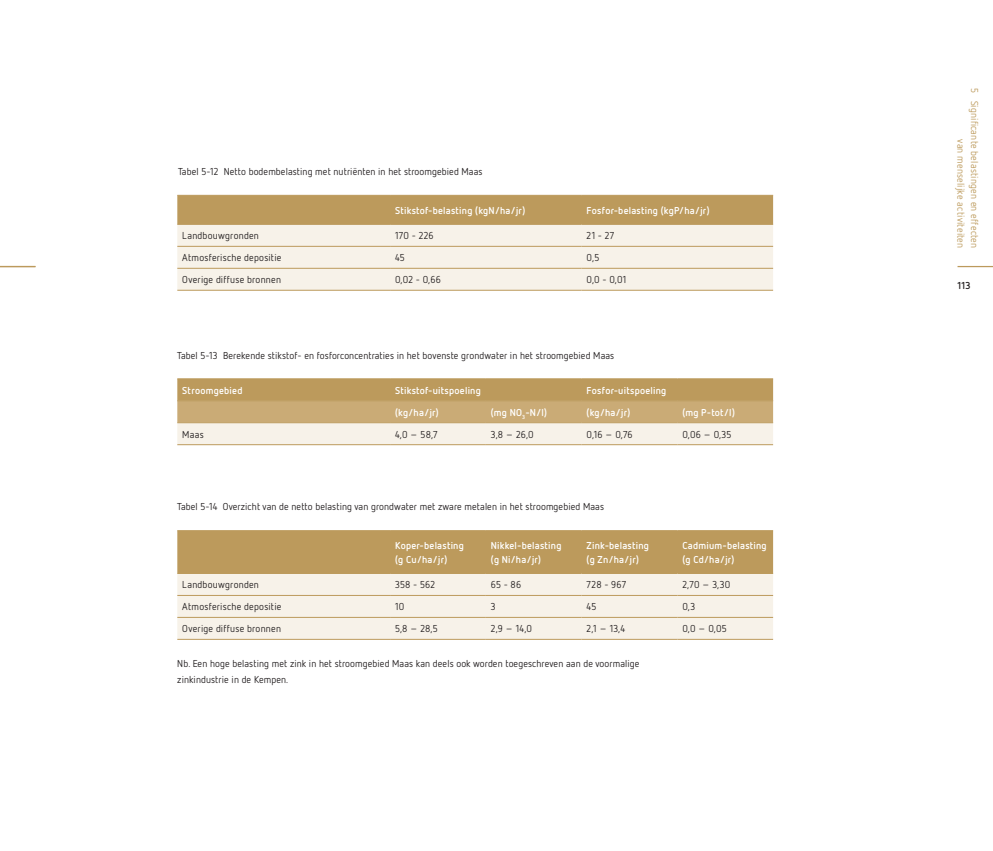
<style>
.page{position:relative;width:993px;height:851px;background:#fff}
.page>*{position:absolute;margin:0;border:0;box-sizing:border-box;transform-origin:0 0}
._8c_bijschrift{font:10px "Netto OT";letter-spacing:.01em;color:#231f20}
._8a_tabeltekst{font:10px "Netto OT";letter-spacing:.025em;color:#231f20}
._8a_tabeltekst-2{font:700 10px/13.8px "Netto OT";letter-spacing:.025em;color:#fff}
._8a_tabeltekst-3{font:10px/13.8px "Netto OT";letter-spacing:.02em;color:#bc9a5c;text-align:right}
.t1{font:700 10px "Netto OT";color:#231f20}
</style>
<div class="page">
<hr style="left:957px;top:266px;width:35px;height:1px;background:#bc9a5c">
<hr style="left:0;top:266px;width:35px;height:1px;background:#bc9a5c">
<div style="left:177px;top:196px;width:595px;height:28px;background:#bc9a5c"></div>
<div style="left:177px;top:225px;width:595px;height:65px;background:#f7f2e9"></div>
<hr style="left:177px;top:195px;width:213px;height:1px;background:#bc9a5c">
<hr style="left:390px;top:195px;width:191px;height:1px;background:#bc9a5c">
<hr style="left:581px;top:195px;width:191px;height:1px;background:#bc9a5c">
<hr style="left:177px;top:224px;width:213px;height:1px;background:#bc9a5c">
<hr style="left:390px;top:224px;width:191px;height:1px;background:#bc9a5c">
<hr style="left:581px;top:224px;width:191px;height:1px;background:#bc9a5c">
<hr style="left:177px;top:246px;width:213px;height:1px;background:#bc9a5c">
<hr style="left:390px;top:246px;width:191px;height:1px;background:#bc9a5c">
<hr style="left:581px;top:246px;width:191px;height:1px;background:#bc9a5c">
<hr style="left:177px;top:268px;width:213px;height:1px;background:#bc9a5c">
<hr style="left:390px;top:268px;width:191px;height:1px;background:#bc9a5c">
<hr style="left:581px;top:268px;width:191px;height:1px;background:#bc9a5c">
<hr style="left:177px;top:290px;width:213px;height:1px;background:#bc9a5c">
<hr style="left:390px;top:290px;width:191px;height:1px;background:#bc9a5c">
<hr style="left:581px;top:290px;width:191px;height:1px;background:#bc9a5c">
<svg style="left:177px;top:379px;width:595px;height:65px;background:#d4bc93"></svg>
<hr style="left:177px;top:378px;width:213px;height:1px;background:#bc9a5c">
<hr style="left:390px;top:378px;width:95px;height:1px;background:#bc9a5c">
<hr style="left:485px;top:378px;width:96px;height:1px;background:#bc9a5c">
<hr style="left:581px;top:378px;width:96px;height:1px;background:#bc9a5c">
<hr style="left:677px;top:378px;width:95px;height:1px;background:#bc9a5c">
<hr style="left:177px;top:400px;width:213px;height:1px;background:#bc9a5c">
<hr style="left:390px;top:400px;width:95px;height:1px;background:#bc9a5c">
<hr style="left:485px;top:400px;width:96px;height:1px;background:#bc9a5c">
<hr style="left:581px;top:400px;width:96px;height:1px;background:#bc9a5c">
<hr style="left:677px;top:400px;width:95px;height:1px;background:#bc9a5c">
<hr style="left:177px;top:422px;width:213px;height:1px;background:#bc9a5c">
<hr style="left:390px;top:422px;width:95px;height:1px;background:#bc9a5c">
<hr style="left:485px;top:422px;width:96px;height:1px;background:#bc9a5c">
<hr style="left:581px;top:422px;width:96px;height:1px;background:#bc9a5c">
<hr style="left:677px;top:422px;width:95px;height:1px;background:#bc9a5c">
<hr style="left:177px;top:444px;width:213px;height:1px;background:#bc9a5c">
<hr style="left:390px;top:444px;width:95px;height:1px;background:#bc9a5c">
<hr style="left:485px;top:444px;width:96px;height:1px;background:#bc9a5c">
<hr style="left:581px;top:444px;width:96px;height:1px;background:#bc9a5c">
<hr style="left:677px;top:444px;width:95px;height:1px;background:#bc9a5c">
<div style="left:177px;top:531px;width:595px;height:42px;background:#bc9a5c"></div>
<div style="left:177px;top:574px;width:595px;height:65px;background:#f7f2e9"></div>
<hr style="left:177px;top:530px;width:213px;height:1px;background:#bc9a5c">
<hr style="left:390px;top:530px;width:95px;height:1px;background:#bc9a5c">
<hr style="left:485px;top:530px;width:96px;height:1px;background:#bc9a5c">
<hr style="left:581px;top:530px;width:96px;height:1px;background:#bc9a5c">
<hr style="left:677px;top:530px;width:95px;height:1px;background:#bc9a5c">
<hr style="left:177px;top:573px;width:213px;height:1px;background:#bc9a5c">
<hr style="left:390px;top:573px;width:95px;height:1px;background:#bc9a5c">
<hr style="left:485px;top:573px;width:96px;height:1px;background:#bc9a5c">
<hr style="left:581px;top:573px;width:96px;height:1px;background:#bc9a5c">
<hr style="left:677px;top:573px;width:95px;height:1px;background:#bc9a5c">
<hr style="left:177px;top:595px;width:213px;height:1px;background:#bc9a5c">
<hr style="left:390px;top:595px;width:95px;height:1px;background:#bc9a5c">
<hr style="left:485px;top:595px;width:96px;height:1px;background:#bc9a5c">
<hr style="left:581px;top:595px;width:96px;height:1px;background:#bc9a5c">
<hr style="left:677px;top:595px;width:95px;height:1px;background:#bc9a5c">
<hr style="left:177px;top:617px;width:213px;height:1px;background:#bc9a5c">
<hr style="left:390px;top:617px;width:95px;height:1px;background:#bc9a5c">
<hr style="left:485px;top:617px;width:96px;height:1px;background:#bc9a5c">
<hr style="left:581px;top:617px;width:96px;height:1px;background:#bc9a5c">
<hr style="left:677px;top:617px;width:95px;height:1px;background:#bc9a5c">
<hr style="left:177px;top:639px;width:213px;height:1px;background:#bc9a5c">
<hr style="left:390px;top:639px;width:95px;height:1px;background:#bc9a5c">
<hr style="left:485px;top:639px;width:96px;height:1px;background:#bc9a5c">
<hr style="left:581px;top:639px;width:96px;height:1px;background:#bc9a5c">
<hr style="left:677px;top:639px;width:95px;height:1px;background:#bc9a5c">
<p class="_8c_bijschrift" style="left:178px;top:165px;width:306px">Tabel 5-12 Netto bodembelasting met nutriënten in het stroomgebied Maas</p>
<p class="_8a_tabeltekst-2" style="left:395px;top:203px;width:131px">Stikstof-belasting (kgN/ha/jr)</p>
<p class="_8a_tabeltekst-2" style="left:586px;top:203px;width:124px">Fosfor-belasting (kgP/ha/jr)</p>
<p class="_8a_tabeltekst" style="left:182px;top:229px;width:78px">Landbouwgronden</p>
<p class="_8a_tabeltekst" style="left:395px;top:229px;width:40px">170 - 226</p>
<p class="_8a_tabeltekst" style="left:586px;top:229px;width:29px">21 - 27</p>
<p class="_8a_tabeltekst" style="left:182px;top:251px;width:101px">Atmosferische depositie</p>
<p class="_8a_tabeltekst" style="left:395px;top:251px;width:11px">45</p>
<p class="_8a_tabeltekst" style="left:586px;top:251px;width:14px">0,5</p>
<p class="_8a_tabeltekst" style="left:182px;top:273px;width:100px">Overige diffuse bronnen</p>
<p class="_8a_tabeltekst" style="left:395px;top:273px;width:47px">0,02 - 0,66</p>
<p class="_8a_tabeltekst" style="left:586px;top:273px;width:41px">0,0 - 0,01</p>
<p class="_8c_bijschrift" style="left:177px;top:349px;width:438px">Tabel 5-13 Berekende stikstof- en fosforconcentraties in het bovenste grondwater in het stroomgebied Maas</p>
<p class="_8a_tabeltekst-2" style="left:182px;top:383px;width:62px">Stroomgebied</p>
<p class="_8a_tabeltekst-2" style="left:395px;top:383px;width:87px">Stikstof-uitspoeling</p>
<p class="_8a_tabeltekst-2" style="left:586px;top:383px;width:81px">Fosfor-uitspoeling</p>
<p class="_8a_tabeltekst-2" style="left:395px;top:405px;width:45px">(kg/ha/jr)</p>
<p class="_8a_tabeltekst-2" style="left:490px;top:405px;width:58px">(mg NO<sub>3</sub>-N/l)</p>
<p class="_8a_tabeltekst-2" style="left:586px;top:405px;width:45px">(kg/ha/jr)</p>
<p class="_8a_tabeltekst-2" style="left:682px;top:405px;width:54px">(mg P-tot/l)</p>
<p class="_8a_tabeltekst" style="left:182px;top:428px;width:23px">Maas</p>
<p class="_8a_tabeltekst" style="left:395px;top:428px;width:44px">4,0 – 58,7</p>
<p class="_8a_tabeltekst" style="left:490px;top:428px;width:44px">3,8 – 26,0</p>
<p class="_8a_tabeltekst" style="left:586px;top:428px;width:47px">0,16 – 0,76</p>
<p class="_8a_tabeltekst" style="left:682px;top:428px;width:51px">0,06 – 0,35</p>
<p class="_8c_bijschrift" style="left:177px;top:500px;width:428px">Tabel 5-14 Overzicht van de netto belasting van grondwater met zware metalen in het stroomgebied Maas</p>
<p class="_8a_tabeltekst-2" style="left:395px;top:538px;width:70px">Koper-belasting (g Cu/ha/jr)</p>
<p class="_8a_tabeltekst-2" style="left:490px;top:538px;width:72px">Nikkel-belasting (g Ni/ha/jr)</p>
<p class="_8a_tabeltekst-2" style="left:586px;top:538px;width:64px">Zink-belasting (g Zn/ha/jr)</p>
<p class="_8a_tabeltekst-2" style="left:682px;top:538px;width:86px">Cadmium-belasting (g Cd/ha/jr)</p>
<p class="_8a_tabeltekst" style="left:182px;top:578px;width:78px">Landbouwgronden</p>
<p class="_8a_tabeltekst" style="left:395px;top:578px;width:42px">358 - 562</p>
<p class="_8a_tabeltekst" style="left:490px;top:578px;width:32px">65 - 86</p>
<p class="_8a_tabeltekst" style="left:586px;top:578px;width:41px">728 - 967</p>
<p class="_8a_tabeltekst" style="left:682px;top:578px;width:49px">2,70 – 3,30</p>
<p class="_8a_tabeltekst" style="left:182px;top:600px;width:101px">Atmosferische depositie</p>
<p class="_8a_tabeltekst" style="left:395px;top:600px;width:11px">10</p>
<p class="_8a_tabeltekst" style="left:490px;top:600px;width:6px">3</p>
<p class="_8a_tabeltekst" style="left:586px;top:600px;width:11px">45</p>
<p class="_8a_tabeltekst" style="left:682px;top:600px;width:14px">0,3</p>
<p class="_8a_tabeltekst" style="left:182px;top:622px;width:100px">Overige diffuse bronnen</p>
<p class="_8a_tabeltekst" style="left:395px;top:622px;width:44px">5,8 – 28,5</p>
<p class="_8a_tabeltekst" style="left:490px;top:622px;width:43px">2,9 – 14,0</p>
<p class="_8a_tabeltekst" style="left:586px;top:622px;width:40px">2,1 – 13,4</p>
<p class="_8a_tabeltekst" style="left:682px;top:622px;width:46px">0,0 – 0,05</p>
<p class="_8c_bijschrift" style="left:177px;top:657px;width:463px">Nb. Een hoge belasting met zink in het stroomgebied Maas kan deels ook worden toegeschreven aan de voormalige</p>
<p class="_8c_bijschrift" style="left:177px;top:673px;width:112px">zinkindustrie in de Kempen.</p>
<p class="_8a_tabeltekst-3" style="left:981px;top:88px;width:162px;rotate:90deg">5 Significante belastingen en effecten van menselijke activiteiten</p>
<p class="t1" style="left:957px;top:279px;width:15px">113</p>
</div>
